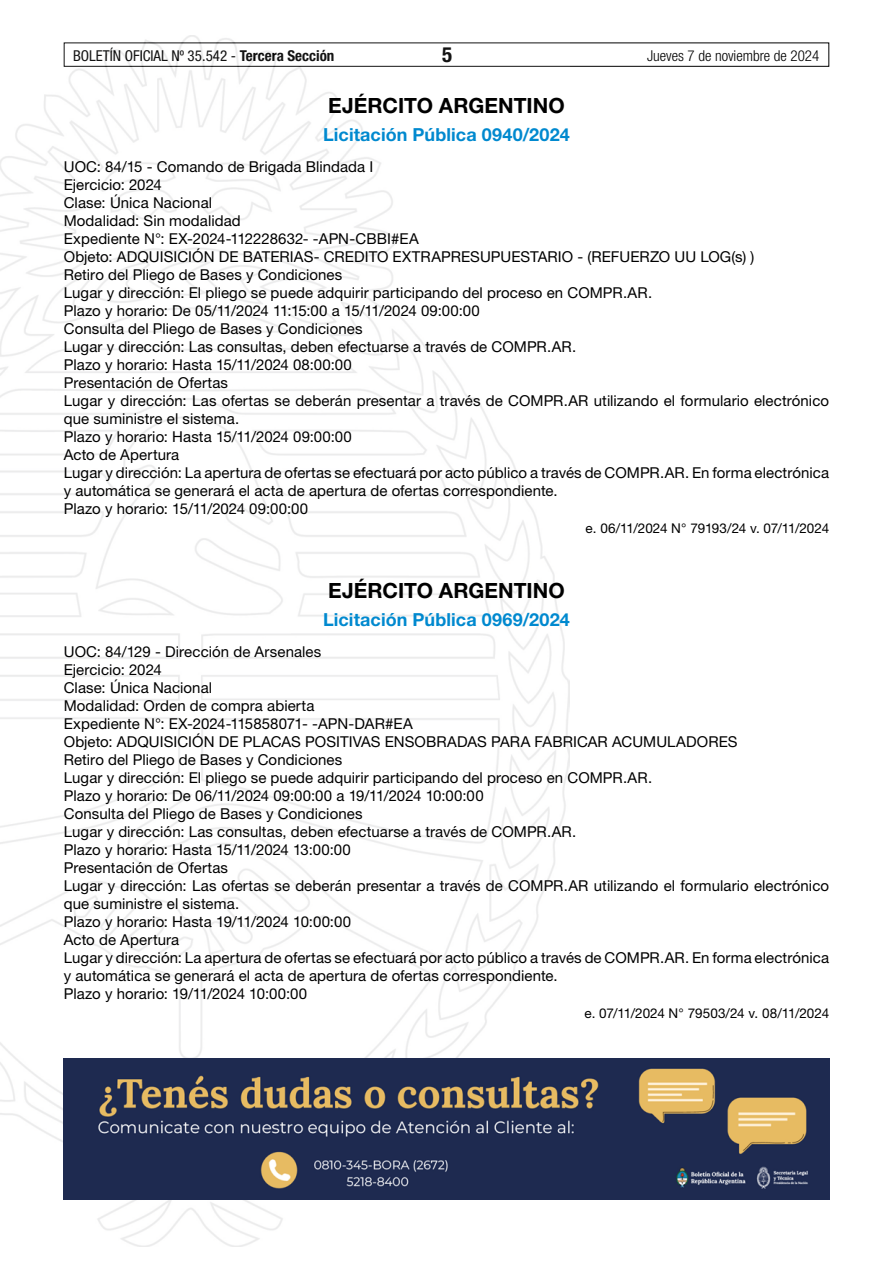
<style>
.page{position:relative;width:893px;height:1263px;background:#fff}
.page>*{position:absolute;margin:0;border:0;box-sizing:border-box;transform-origin:0 0}
.t1{font:700 21px "Helvetica Neue LT Std";color:#000}
.t2{font:700 condensed 21px "Helvetica Neue LT Std";color:#000}
.t3{font:700 18px "Helvetica Neue LT Std";letter-spacing:.005em;color:#0089cf}
.t4{font:15px/18px "Helvetica Neue LT Std";letter-spacing:.005em;color:#000}
.t5{font:condensed 15px "Helvetica Neue LT Std";color:#000}
.t6{font:300 condensed 15px "Helvetica Neue LT Std";color:#000}
.t7{font:13.5px "Helvetica Neue LT Std";letter-spacing:-.005em;color:#000}
.s1{font-weight:700}
</style>
<div class="page">
<div style="left:64px;top:43px;width:765px;height:24px;border:1px solid #000"></div>
<img style="left:0;top:35px;width:569px;height:1211px">
<img style="left:64px;top:1059px;width:765px;height:140px">
<p class="t5" style="left:73px;top:47px;width:263px">BOLETÍN OFICIAL Nº 35.542 - <span class="s1">Tercera Sección</span></p>
<h1 class="t2" style="left:442px;top:42px;width:12px">5</h1>
<p class="t6" style="left:647px;top:47px;width:174px">Jueves 7 de noviembre de 2024</p>
<h1 class="t1" style="left:328px;top:92px;width:238px">EJÉRCITO ARGENTINO</h1>
<p class="t3" style="left:323px;top:123px;width:248px">Licitación Pública 0940/2024</p>
<p class="t4" style="left:64px;top:157px;width:767px">UOC: 84/15 - Comando de Brigada Blindada I<br>Ejercicio: 2024<br>Clase: Única Nacional<br>Modalidad: Sin modalidad<br>Expediente N°: EX-2024-112228632- -APN-CBBI#EA<br>Objeto: ADQUISICIÓN DE BATERIAS- CREDITO EXTRAPRESUPUESTARIO - (REFUERZO UU LOG(s) )<br>Retiro del Pliego de Bases y Condiciones<br>Lugar y dirección: El pliego se puede adquirir participando del proceso en COMPR.AR.<br>Plazo y horario: De 05/11/2024 11:15:00 a 15/11/2024 09:00:00<br>Consulta del Pliego de Bases y Condiciones<br>Lugar y dirección: Las consultas, deben efectuarse a través de COMPR.AR.<br>Plazo y horario: Hasta 15/11/2024 08:00:00<br>Presentación de Ofertas<br>Lugar y dirección: Las ofertas se deberán presentar a través de COMPR.AR utilizando el formulario electrónico que suministre el sistema.<br>Plazo y horario: Hasta 15/11/2024 09:00:00<br>Acto de Apertura<br>Lugar y dirección: La apertura de ofertas se efectuará por acto público a través de COMPR.AR. En forma electrónica y automática se generará el acta de apertura de ofertas correspondiente.<br>Plazo y horario: 15/11/2024 09:00:00</p>
<p class="t7" style="left:586px;top:520px;width:245px">e. 06/11/2024 N° 79193/24 v. 07/11/2024</p>
<h1 class="t1" style="left:328px;top:578px;width:238px">EJÉRCITO ARGENTINO</h1>
<p class="t3" style="left:323px;top:609px;width:248px">Licitación Pública 0969/2024</p>
<p class="t4" style="left:64px;top:642px;width:767px">UOC: 84/129 - Dirección de Arsenales<br>Ejercicio: 2024<br>Clase: Única Nacional<br>Modalidad: Orden de compra abierta<br>Expediente N°: EX-2024-115858071- -APN-DAR#EA<br>Objeto: ADQUISICIÓN DE PLACAS POSITIVAS ENSOBRADAS PARA FABRICAR ACUMULADORES<br>Retiro del Pliego de Bases y Condiciones<br>Lugar y dirección: El pliego se puede adquirir participando del proceso en COMPR.AR.<br>Plazo y horario: De 06/11/2024 09:00:00 a 19/11/2024 10:00:00<br>Consulta del Pliego de Bases y Condiciones<br>Lugar y dirección: Las consultas, deben efectuarse a través de COMPR.AR.<br>Plazo y horario: Hasta 15/11/2024 13:00:00<br>Presentación de Ofertas<br>Lugar y dirección: Las ofertas se deberán presentar a través de COMPR.AR utilizando el formulario electrónico que suministre el sistema.<br>Plazo y horario: Hasta 19/11/2024 10:00:00<br>Acto de Apertura<br>Lugar y dirección: La apertura de ofertas se efectuará por acto público a través de COMPR.AR. En forma electrónica y automática se generará el acta de apertura de ofertas correspondiente.<br>Plazo y horario: 19/11/2024 10:00:00</p>
<p class="t7" style="left:584px;top:1005px;width:246px">e. 07/11/2024 N° 79503/24 v. 08/11/2024</p>
</div>
